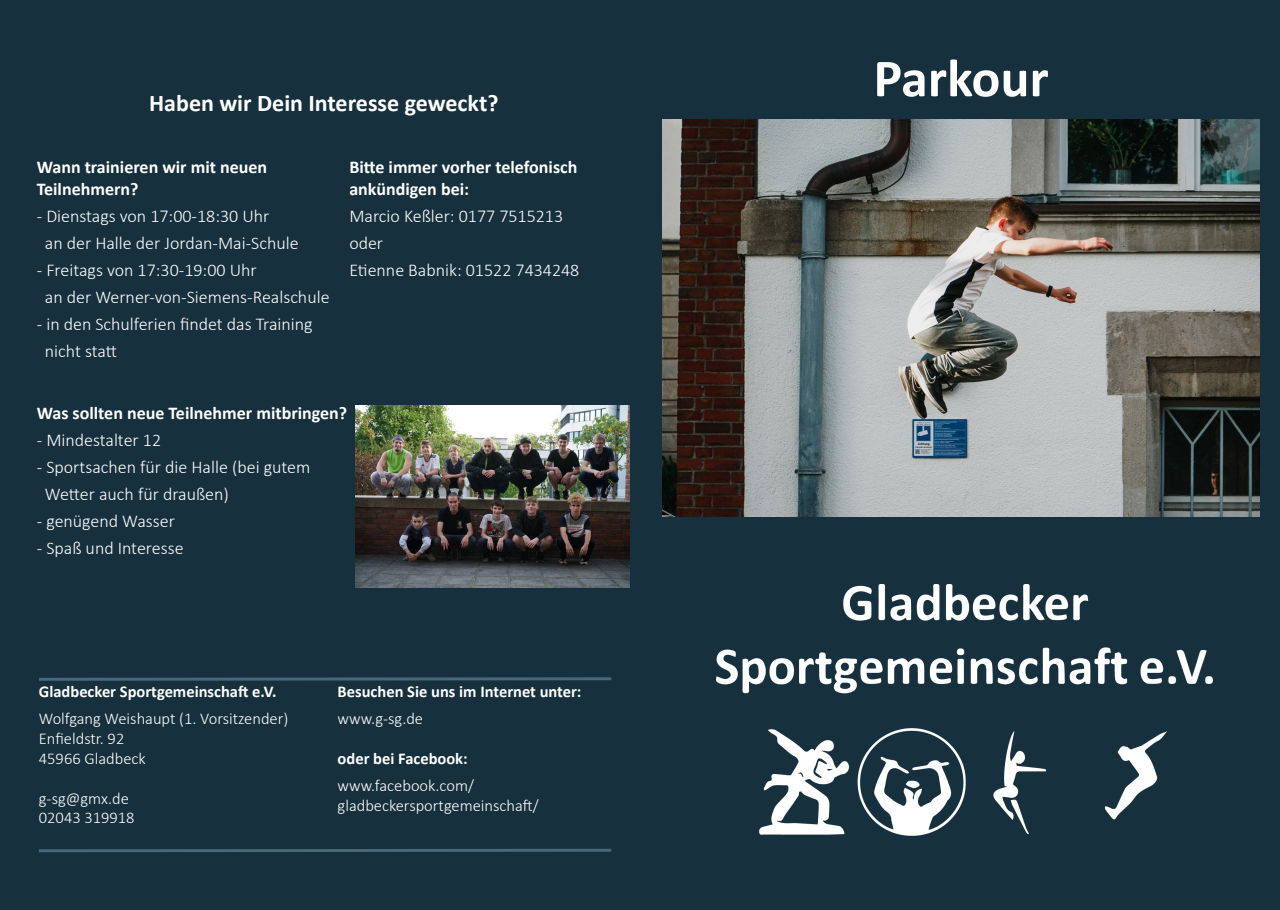
<style>
.page{position:relative;width:1280px;height:910px;background:#16303d}
.page>*{position:absolute;margin:0;border:0;box-sizing:border-box;transform-origin:0 0}
.t1{font:700 54px "Calibri";color:#fff}
.t2{font:700 24px "Calibri";color:#fff}
.t3{font:300 18px "Calibri";color:#fff}
.t4{font:700 18px/21.6px "Calibri";color:#fff}
.t5{font:300 16.5px "Calibri";color:#fff}
.t6{font:700 16.5px "Calibri";color:#fff}
</style>
<div class="page">
<svg style="left:39px;top:677px;width:573px;height:4px;background:#3a596a"></svg>
<svg style="left:39px;top:848px;width:573px;height:5px"></svg>
<img style="left:356px;top:405px;width:273px;height:182px">
<img style="left:663px;top:119px;width:596px;height:398px">
<img style="left:716px;top:585px;width:497px;height:250px">
<p class="t2" style="left:149px;top:86px;width:351px">Haben wir Dein Interesse geweckt?</p>
<p class="t4" style="left:37px;top:156px;width:232px">Wann trainieren wir mit neuen<br>Teilnehmern?</p>
<p class="t3" style="left:37px;top:205px;width:234px">- Dienstags von 17:00-18:30 Uhr</p>
<p class="t3" style="left:45px;top:232px;width:255px">an der Halle der Jordan-Mai-Schule</p>
<p class="t3" style="left:37px;top:259px;width:221px">- Freitags von 17:30-19:00 Uhr</p>
<p class="t3" style="left:45px;top:286px;width:286px">an der Werner-von-Siemens-Realschule</p>
<p class="t3" style="left:37px;top:313px;width:277px">- in den Schulferien findet das Training</p>
<p class="t3" style="left:45px;top:340px;width:74px">nicht statt</p>
<p class="t4" style="left:349px;top:156px;width:230px">Bitte immer vorher telefonisch ankündigen bei:</p>
<p class="t3" style="left:349px;top:205px;width:215px">Marcio Keßler: 0177 7515213</p>
<p class="t3" style="left:349px;top:232px;width:35px">oder</p>
<p class="t3" style="left:349px;top:259px;width:232px">Etienne Babnik: 01522 7434248</p>
<p class="t4" style="left:37px;top:401px;width:312px">Was sollten neue Teilnehmer mitbringen?</p>
<p class="t3" style="left:37px;top:428px;width:126px">- Mindestalter 12</p>
<p class="t3" style="left:37px;top:455px;width:275px">- Sportsachen für die Halle (bei gutem</p>
<p class="t3" style="left:45px;top:482px;width:185px">Wetter auch für draußen)</p>
<p class="t3" style="left:37px;top:509px;width:140px">- genügend Wasser</p>
<p class="t3" style="left:37px;top:536px;width:148px">- Spaß und Interesse</p>
<p class="t6" style="left:39px;top:680px;width:239px">Gladbecker Sportgemeinschaft e.V.</p>
<p class="t5" style="left:39px;top:709px;width:251px">Wolfgang Weishaupt (1. Vorsitzender)</p>
<p class="t5" style="left:39px;top:728px;width:87px">Enfieldstr. 92</p>
<p class="t5" style="left:39px;top:748px;width:108px">45966 Gladbeck</p>
<p class="t5" style="left:39px;top:788px;width:91px">g-sg@gmx.de</p>
<p class="t5" style="left:39px;top:808px;width:97px">02043 319918</p>
<p class="t6" style="left:338px;top:680px;width:245px">Besuchen Sie uns im Internet unter:</p>
<p class="t5" style="left:338px;top:709px;width:87px">www.g-sg.de</p>
<p class="t6" style="left:338px;top:747px;width:132px">oder bei Facebook:</p>
<p class="t5" style="left:338px;top:775px;width:138px">www.facebook.com/</p>
<p class="t5" style="left:338px;top:795px;width:203px">gladbeckersportgemeinschaft/</p>
<p class="t1" style="left:873px;top:40px;width:177px">Parkour</p>
</div>
